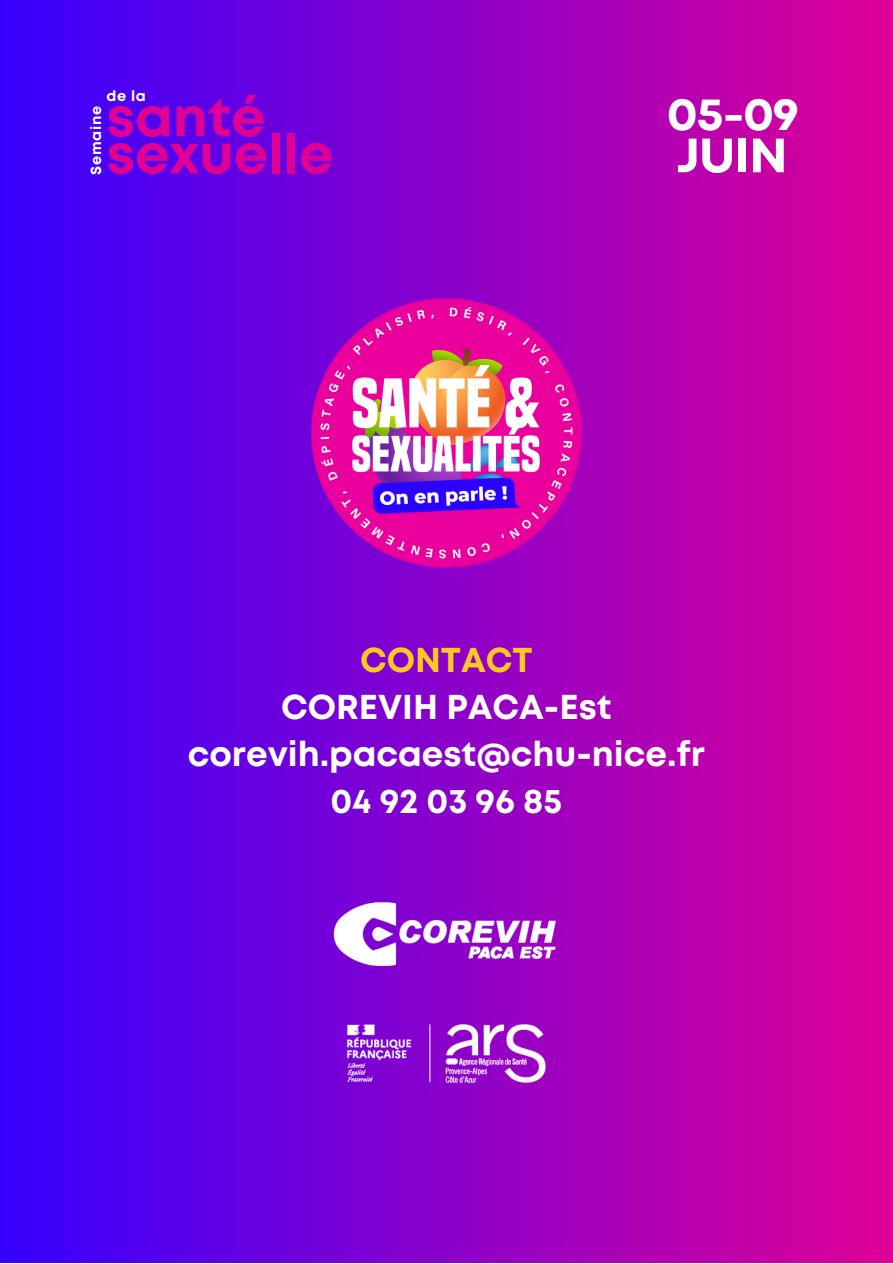
<style>
.page{position:relative;width:893px;height:1264px;background:#fff}
.page>*{position:absolute;margin:0;border:0;box-sizing:border-box;transform-origin:0 0}
.t1{font:700 54.6px "Mont";color:#e00096}
.t2{font:800 50.7px "Codec Pro";color:#fff}
.t3{font:800 45.75px "Codec Pro";color:#fff}
.t4{font:700 34.5px "Mont";color:#fff}
.t5{font:700 34.5px "Mont";color:#ffc823}
.t6{font:700 14.55px "Mont";letter-spacing:.045em;color:#fff}
</style>
<div class="page">
<div style="left:0;top:0;width:892px;height:1262px;background:linear-gradient(to right,#3600ff,#de0097)"></div>
<img style="left:332px;top:898px;width:229px;height:72px">
<img style="left:344px;top:1021px;width:204px;height:65px">
<img style="left:311px;top:296px;width:271px;height:274px">
<p class="t6" style="left:106px;top:91px;width:41px">de la</p>
<p class="t1" style="left:106px;top:97px;width:161px">santé</p>
<p class="t6" style="left:91px;top:175px;width:70px;rotate:-90deg">Semaine</p>
<p class="t1" style="left:106px;top:134px;width:228px">sexuelle</p>
<p class="t3" style="left:667px;top:98px;width:132px">05-09</p>
<p class="t2" style="left:677px;top:137px;width:112px">JUIN</p>
<p class="t5" style="left:360px;top:646px;width:174px">CONTACT</p>
<p class="t4" style="left:281px;top:693px;width:332px">COREVIH PACA-Est</p>
<p class="t4" style="left:188px;top:741px;width:518px">corevih.pacaest@chu-nice.fr</p>
<p class="t4" style="left:330px;top:788px;width:233px">04 92 03 96 85</p>
</div>
